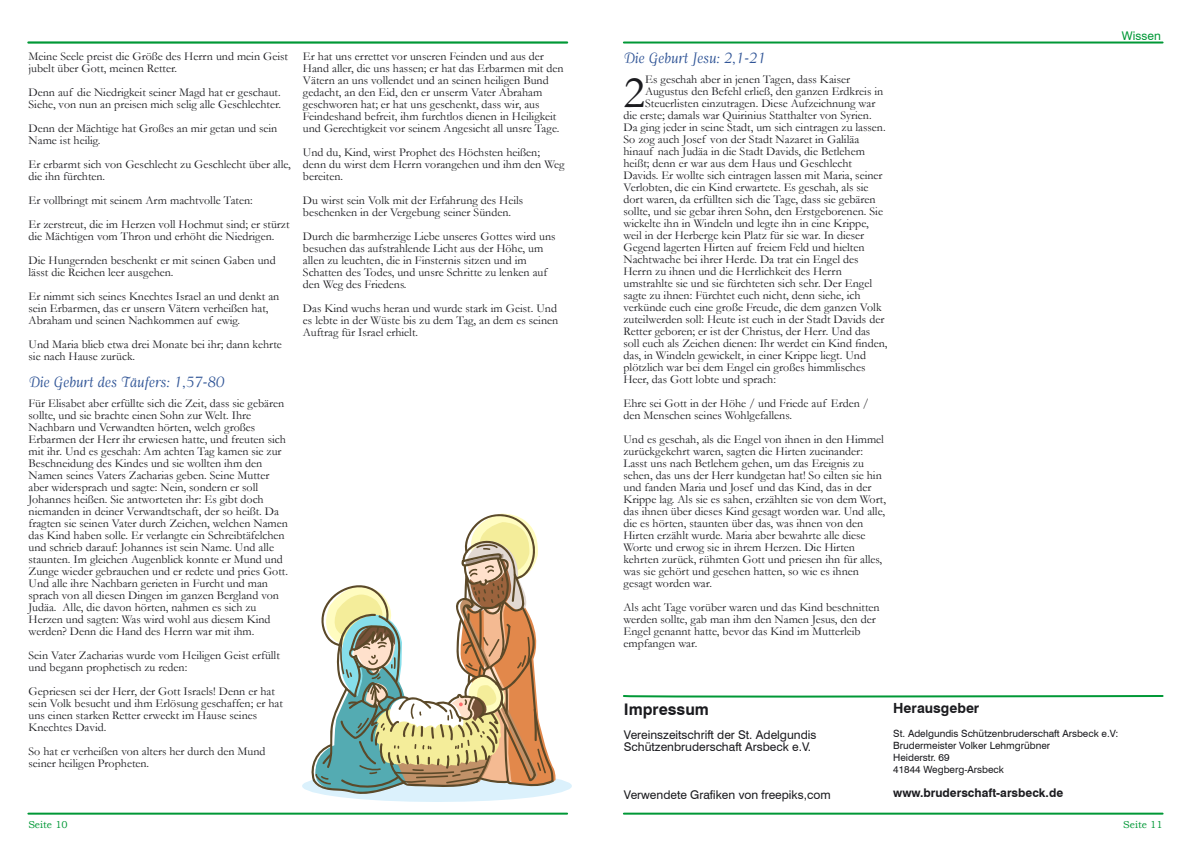
<style>
.page{position:relative;width:1191px;height:842px;background:#fff}
.page>*{position:absolute;margin:0;border:0;box-sizing:border-box;transform-origin:0 0}
.t1{font:46.3px "Garamond";color:#1b1b1f}
.t2{font:700 16px "Swiss 721 BT";color:#1b1b1f}
.t3{font:14px "Berlin";color:#2f5496}
.t4{font:700 14px "Swiss 721 BT";color:#1b1b1f}
.t5{font:12px/12px "Garamond";color:#1b1b1f}
.t6{font:12px/12px "Swiss 721 BT";color:#1b1b1f}
.t7{font:700 12px "Swiss 721 BT";color:#1b1b1f}
.t8{font:12px "Swiss 721 BT";color:#009836}
.t9{font:10px/12px "Swiss 721 BT";color:#1b1b1f}
.t10{font:10px "Bookman Old Style";color:#009836}
</style>
<div class="page">
<hr style="left:624px;top:813px;width:538px;height:2px;background:#009836">
<hr style="left:624px;top:42px;width:538px;height:2px;background:#009836">
<hr style="left:28px;top:813px;width:539px;height:2px;background:#009836">
<hr style="left:28px;top:41px;width:539px;height:3px;background:#009836">
<svg style="left:623px;top:695px;width:541px;height:3px;background:#55ba78"></svg>
<img style="left:303px;top:778px;width:268px;height:23px">
<svg style="left:308px;top:513px;width:248px;height:282px"></svg>
<p class="t5" style="left:29px;top:52px;width:261px">Meine Seele preist die Größe des Herrn und mein Geist jubelt über Gott, meinen Retter.</p>
<p class="t5" style="left:29px;top:88px;width:254px">Denn auf die Niedrigkeit seiner Magd hat er geschaut.<br>Siehe, von nun an preisen mich selig alle Geschlechter.</p>
<p class="t5" style="left:29px;top:124px;width:250px">Denn der Mächtige hat Großes an mir getan und sein<br>Name ist heilig.</p>
<p class="t5" style="left:29px;top:160px;width:264px">Er erbarmt sich von Geschlecht zu Geschlecht über alle, die ihn fürchten.</p>
<p class="t5" style="left:29px;top:190px;width:262px;line-height:24px">Er vollbringt mit seinem Arm machtvolle Taten:<br>Er zerstreut, die im Herzen voll Hochmut sind; er stürzt</p>
<p class="t5" style="left:29px;top:226px;width:249px;line-height:24px">die Mächtigen vom Thron und erhöht die Niedrigen.<br>Die Hungernden beschenkt er mit seinen Gaben und</p>
<p class="t5" style="left:29px;top:262px;width:252px;line-height:24px">lässt die Reichen leer ausgehen.<br>Er nimmt sich seines Knechtes Israel an und denkt an</p>
<p class="t5" style="left:29px;top:304px;width:241px">sein Erbarmen, das er unsern Vätern verheißen hat,<br>Abraham und seinen Nachkommen auf ewig.</p>
<p class="t5" style="left:29px;top:340px;width:255px">Und Maria blieb etwa drei Monate bei ihr; dann kehrte sie nach Hause zurück.</p>
<p class="t3" style="left:29px;top:377px;width:197px">Die Geburt des Täufers: 1,57-80</p>
<p class="t5" style="left:29px;top:399px;width:261px">Für Elisabet aber erfüllte sich die Zeit, dass sie gebären sollte, und sie brachte einen Sohn zur Welt. Ihre Nachbarn und Verwandten hörten, welch großes Erbarmen der Herr ihr erwiesen hatte, und freuten sich mit ihr. Und es geschah: Am achten Tag kamen sie zur Beschneidung des Kindes und sie wollten ihm den Namen seines Vaters Zacharias geben. Seine Mutter aber widersprach und sagte: Nein, sondern er soll Johannes heißen. Sie antworteten ihr: Es gibt doch niemanden in deiner Verwandtschaft, der so heißt. Da fragten sie seinen Vater durch Zeichen, welchen Namen das Kind haben solle. Er verlangte ein Schreibtäfelchen und schrieb darauf: Johannes ist sein Name. Und alle staunten. Im gleichen Augenblick konnte er Mund und Zunge wieder gebrauchen und er redete und pries Gott.<br>Und alle ihre Nachbarn gerieten in Furcht und man sprach von all diesen Dingen im ganzen Bergland von Judäa. Alle, die davon hörten, nahmen es sich zu Herzen und sagten: Was wird wohl aus diesem Kind werden? Denn die Hand des Herrn war mit ihm.</p>
<p class="t5" style="left:29px;top:651px;width:253px">Sein Vater Zacharias wurde vom Heiligen Geist erfüllt und begann prophetisch zu reden:</p>
<p class="t5" style="left:29px;top:687px;width:256px">Gepriesen sei der Herr, der Gott Israels! Denn er hat sein Volk besucht und ihm Erlösung geschaffen; er hat uns einen starken Retter erweckt im Hause seines Knechtes David.</p>
<p class="t5" style="left:29px;top:747px;width:238px">So hat er verheißen von alters her durch den Mund seiner heiligen Propheten.</p>
<p class="t5" style="left:303px;top:52px;width:262px">Er hat uns errettet vor unseren Feinden und aus der Hand aller, die uns hassen; er hat das Erbarmen mit den Vätern an uns vollendet und an seinen heiligen Bund gedacht, an den Eid, den er unserm Vater Abraham geschworen hat; er hat uns geschenkt, dass wir, aus Feindeshand befreit, ihm furchtlos dienen in Heiligkeit und Gerechtigkeit vor seinem Angesicht all unsre Tage.</p>
<p class="t5" style="left:303px;top:148px;width:263px">Und du, Kind, wirst Prophet des Höchsten heißen; denn du wirst dem Herrn vorangehen und ihm den Weg bereiten.</p>
<p class="t5" style="left:303px;top:196px;width:222px">Du wirst sein Volk mit der Erfahrung des Heils beschenken in der Vergebung seiner Sünden.</p>
<p class="t5" style="left:303px;top:232px;width:254px">Durch die barmherzige Liebe unseres Gottes wird uns besuchen das aufstrahlende Licht aus der Höhe, um allen zu leuchten, die in Finsternis sitzen und im Schatten des Todes, und unsre Schritte zu lenken auf den Weg des Friedens.</p>
<p class="t5" style="left:303px;top:304px;width:257px;text-align:justify">Das Kind wuchs heran und wurde stark im Geist. Und es lebte in der Wüste bis zu dem Tag, an dem es seinen Auftrag für Israel erhielt.</p>
<p class="t3" style="left:623px;top:53px;width:143px">Die Geburt Jesu: 2,1-21</p>
<h1 class="t1" style="left:623px;top:77px;width:23px">2</h1>
<p class="t5" style="left:645px;top:75px;width:206px">Es geschah aber in jenen Tagen, dass Kaiser</p>
<p class="t5" style="left:645px;top:87px;width:239px">Augustus den Befehl erließ, den ganzen Erdkreis in</p>
<p class="t5" style="left:645px;top:99px;width:232px">Steuerlisten einzutragen. Diese Aufzeichnung war</p>
<p class="t5" style="left:623px;top:111px;width:250px">die erste; damals war Quirinius Statthalter von Syrien.</p>
<p class="t5" style="left:623px;top:123px;width:264px">Da ging jeder in seine Stadt, um sich eintragen zu lassen.</p>
<p class="t5" style="left:623px;top:135px;width:237px">So zog auch Josef von der Stadt Nazaret in Galiläa</p>
<p class="t5" style="left:623px;top:147px;width:243px">hinauf nach Judäa in die Stadt Davids, die Betlehem</p>
<p class="t5" style="left:623px;top:159px;width:230px">heißt; denn er war aus dem Haus und Geschlecht</p>
<p class="t5" style="left:623px;top:171px;width:260px">Davids. Er wollte sich eintragen lassen mit Maria, seiner</p>
<p class="t5" style="left:623px;top:183px;width:247px">Verlobten, die ein Kind erwartete. Es geschah, als sie</p>
<p class="t5" style="left:623px;top:195px;width:254px">dort waren, da erfüllten sich die Tage, dass sie gebären</p>
<p class="t5" style="left:623px;top:207px;width:261px">sollte, und sie gebar ihren Sohn, den Erstgeborenen. Sie</p>
<p class="t5" style="left:623px;top:219px;width:247px">wickelte ihn in Windeln und legte ihn in eine Krippe,</p>
<p class="t5" style="left:623px;top:231px;width:242px">weil in der Herberge kein Platz für sie war. In dieser</p>
<p class="t5" style="left:623px;top:243px;width:242px">Gegend lagerten Hirten auf freiem Feld und hielten</p>
<p class="t5" style="left:623px;top:255px;width:237px">Nachtwache bei ihrer Herde. Da trat ein Engel des</p>
<p class="t5" style="left:623px;top:267px;width:220px">Herrn zu ihnen und die Herrlichkeit des Herrn</p>
<p class="t5" style="left:623px;top:279px;width:250px">umstrahlte sie und sie fürchteten sich sehr. Der Engel</p>
<p class="t5" style="left:623px;top:291px;width:238px">sagte zu ihnen: Fürchtet euch nicht, denn siehe, ich</p>
<p class="t5" style="left:623px;top:303px;width:260px">verkünde euch eine große Freude, die dem ganzen Volk</p>
<p class="t5" style="left:623px;top:315px;width:262px">zuteilwerden soll: Heute ist euch in der Stadt Davids der</p>
<p class="t5" style="left:623px;top:327px;width:248px">Retter geboren; er ist der Christus, der Herr. Und das</p>
<p class="t5" style="left:623px;top:339px;width:265px">soll euch als Zeichen dienen: Ihr werdet ein Kind finden,</p>
<p class="t5" style="left:623px;top:351px;width:244px">das, in Windeln gewickelt, in einer Krippe liegt. Und</p>
<p class="t5" style="left:623px;top:363px;width:243px">plötzlich war bei dem Engel ein großes himmlisches</p>
<p class="t5" style="left:623px;top:375px;width:154px">Heer, das Gott lobte und sprach:</p>
<p class="t5" style="left:623px;top:399px;width:247px">Ehre sei Gott in der Höhe / und Friede auf Erden / den Menschen seines Wohlgefallens.</p>
<p class="t5" style="left:623px;top:435px;width:264px">Und es geschah, als die Engel von ihnen in den Himmel zurückgekehrt waren, sagten die Hirten zueinander:<br>Lasst uns nach Betlehem gehen, um das Ereignis zu sehen, das uns der Herr kundgetan hat! So eilten sie hin und fanden Maria und Josef und das Kind, das in der Krippe lag. Als sie es sahen, erzählten sie von dem Wort, das ihnen über dieses Kind gesagt worden war. Und alle, die es hörten, staunten über das, was ihnen von den Hirten erzählt wurde. Maria aber bewahrte alle diese Worte und erwog sie in ihrem Herzen. Die Hirten kehrten zurück, rühmten Gott und priesen ihn für alles, was sie gehört und gesehen hatten, so wie es ihnen gesagt worden war.</p>
<p class="t5" style="left:623px;top:603px;width:258px">Als acht Tage vorüber waren und das Kind beschnitten werden sollte, gab man ihm den Namen Jesus, den der Engel genannt hatte, bevor das Kind im Mutterleib empfangen war.</p>
<p class="t8" style="left:1121px;top:31px;width:40px">Wissen</p>
<h2 class="t2" style="left:624px;top:703px;width:87px">Impressum</h2>
<p class="t6" style="left:624px;top:730px;width:194px">Vereinszeitschrift der St. Adelgundis<br>Schützenbruderschaft Arsbeck e.V.</p>
<p class="t6" style="left:624px;top:790px;width:208px">Verwendete Grafiken von freepiks,com</p>
<p class="t4" style="left:893px;top:703px;width:88px">Herausgeber</p>
<p class="t9" style="left:893px;top:729px;width:227px">St. Adelgundis Schützenbruderschaft Arsbeck e.V:<br>Brudermeister Volker Lehmgrübner<br>Heiderstr. 69<br>41844 Wegberg-Arsbeck</p>
<p class="t7" style="left:893px;top:788px;width:171px">www.bruderschaft-arsbeck.de</p>
<p class="t10" style="left:28px;top:821px;width:41px">Seite 10</p>
<p class="t10" style="left:1123px;top:821px;width:41px">Seite 11</p>
</div>
